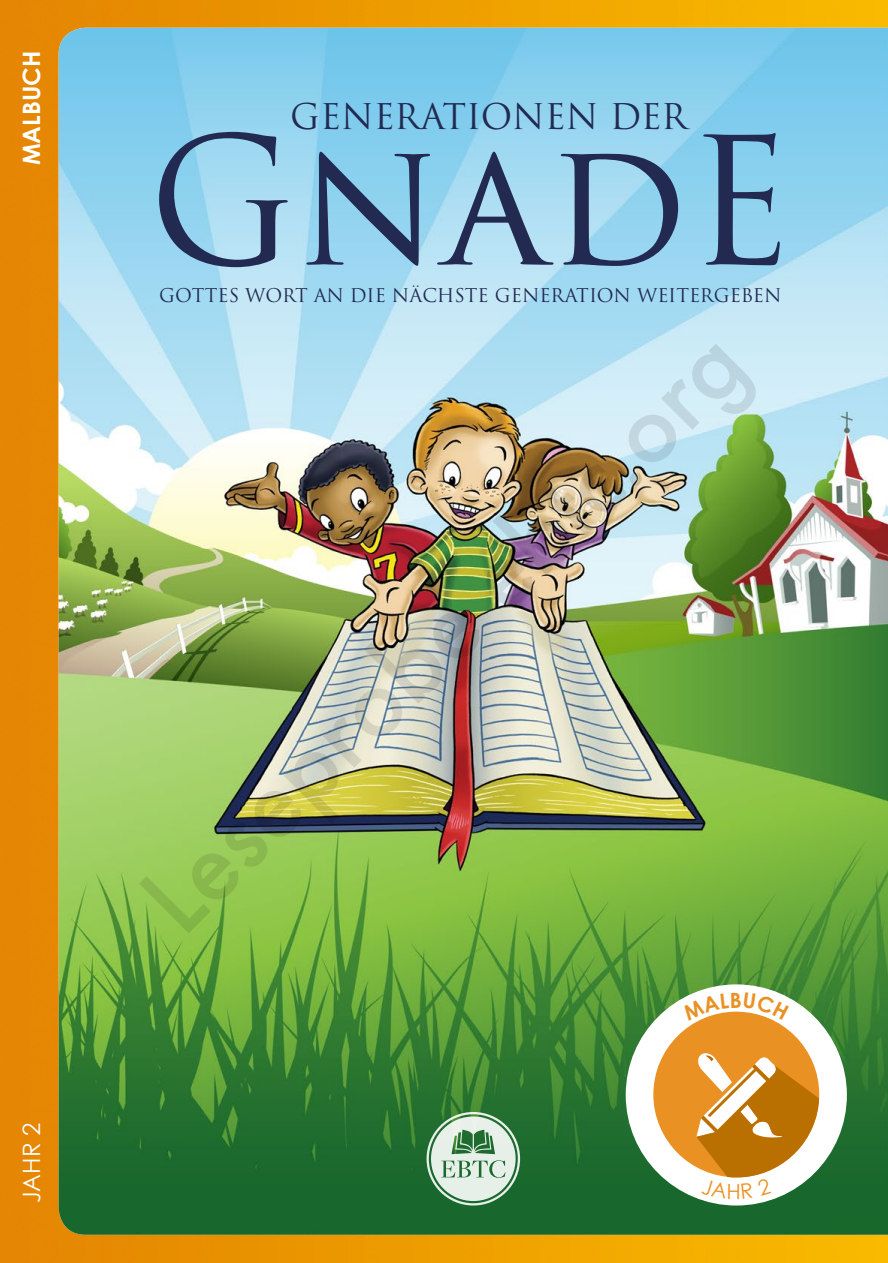
<style>
.page{position:relative;width:888px;height:1263px;background:#fff}
.page>*{position:absolute;margin:0;border:0;box-sizing:border-box;transform-origin:0 0}
.t1{font:172.5px "Trajan Pro 3";color:#222a52}
.t2{font:500 105px "Futura PT";color:rgb(0 0 0/.1)}
.t3{font:34.5px "Trajan Pro 3";color:#222a52}
.Lesson__CORNER{font:700 24px "Century Gothic";color:#fff}
.Lesson__CORNER-2{font:24px "Century Gothic";color:#fff}
.t4{font:18.45px "Trajan Pro 3";color:#222a52}
</style>
<div class="page">
<img style="left:0;top:0;width:888px;height:1263px">
<img style="left:59px;top:28px;width:829px;height:1207px">
<div style="left:426px;top:1112px;width:94px;height:93px;border:2px solid #fff;border-radius:50%"></div>
<svg style="left:431px;top:1116px;width:84px;height:85px"></svg>
<div style="left:626px;top:984px;width:221px;height:221px;background:#fff;border-radius:50%"></div>
<svg style="left:653px;top:992px;width:166px;height:207px"></svg>
<p class="Lesson__CORNER" style="left:13px;top:165px;width:116px;rotate:-90deg">MALBUCH</p>
<p class="Lesson__CORNER-2" style="left:15px;top:1203px;width:82px;rotate:-90deg">JAHR 2</p>
<p class="t3" style="left:290px;top:93px;width:398px">GENERATIONEN DER</p>
<p class="t1" style="left:148px;top:84px;width:646px">GnadE</p>
<p class="t4" style="left:159px;top:282px;width:624px">GOTTES WORT AN DIE NÄCHSTE GENERATION WEITERGEBEN</p>
<h2 class="t2" style="left:113px;top:870px;width:806px;rotate:-45deg">Leseprobe ebtc.org</h2>
</div>
